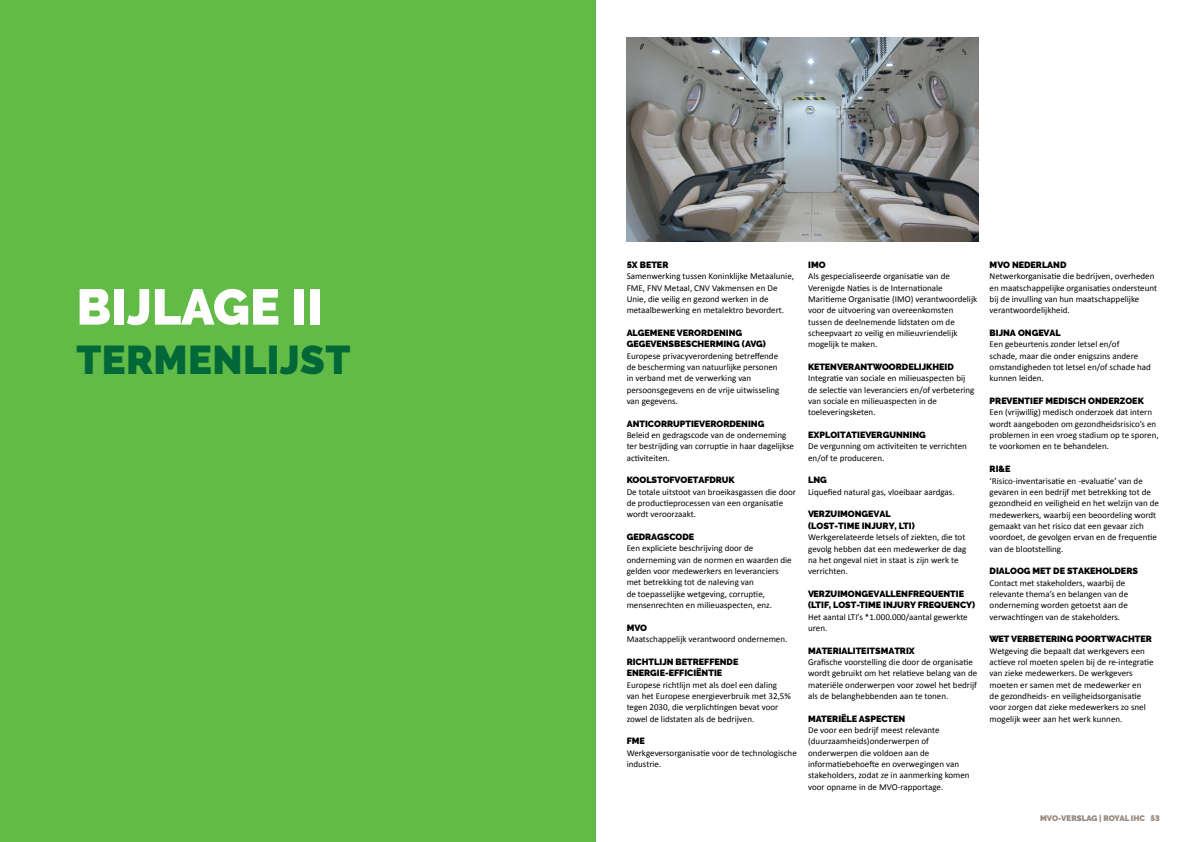
<style>
.page{position:relative;width:1191px;height:842px;background:#fff}
.page>*{position:absolute;margin:0;border:0;box-sizing:border-box;transform-origin:0 0}
.t1{font:900 50px "Raleway";color:#fff}
.t2{font:900 40px "Raleway";letter-spacing:.01em;color:#006838}
.t3{font:9px/11.3px "Calibri";color:#000}
.t4{font:900 9px/11.3px "Raleway";color:#000}
.t5{font:900 8px "Raleway";color:#94877c}
</style>
<div class="page">
<div style="left:0;top:0;width:595px;height:842px;background:#62bb46"></div>
<img style="left:626px;top:38px;width:352px;height:204px">
<h1 class="t1" style="left:77px;top:278px;width:248px">BIJLAGE II</h1>
<h2 class="t2" style="left:77px;top:336px;width:275px">TERMENLIJST</h2>
<p class="t4" style="left:626px;top:259px;width:43px">5X BETER</p>
<p class="t3" style="left:626px;top:271px;width:169px">Samenwerking tussen Koninklijke Metaalunie, FME, FNV Metaal, CNV Vakmensen en De Unie, die veilig en gezond werken in de metaalbewerking en metalektro bevordert.</p>
<p class="t4" style="left:626px;top:327px;width:141px">ALGEMENE VERORDENING<br>GEGEVENSBESCHERMING (AVG)</p>
<p class="t3" style="left:626px;top:350px;width:154px">Europese privacyverordening betreffende de bescherming van natuurlijke personen in verband met de verwerking van persoonsgegevens en de vrije uitwisseling van gegevens.</p>
<p class="t4" style="left:626px;top:418px;width:139px">ANTICORRUPTIEVERORDENING</p>
<p class="t3" style="left:626px;top:429px;width:169px">Beleid en gedragscode van de onderneming ter bestrijding van corruptie in haar dagelijkse activiteiten.</p>
<p class="t4" style="left:626px;top:475px;width:110px">KOOLSTOFVOETAFDRUK</p>
<p class="t3" style="left:626px;top:486px;width:171px">De totale uitstoot van broeikasgassen die door de productieprocessen van een organisatie wordt veroorzaakt.</p>
<p class="t4" style="left:626px;top:531px;width:69px">GEDRAGSCODE</p>
<p class="t3" style="left:626px;top:543px;width:167px">Een expliciete beschrijving door de onderneming van de normen en waarden die gelden voor medewerkers en leveranciers met betrekking tot de naleving van<br>de toepasselijke wetgeving, corruptie, mensenrechten en milieuaspecten, enz.</p>
<p class="t4" style="left:626px;top:622px;width:22px">MVO</p>
<p class="t3" style="left:626px;top:633px;width:162px">Maatschappelijk verantwoord ondernemen.</p>
<p class="t4" style="left:626px;top:656px;width:113px">RICHTLIJN BETREFFENDE<br>ENERGIE-EFFICIËNTIE</p>
<p class="t3" style="left:626px;top:679px;width:166px">Europese richtlijn met als doel een daling van het Europese energieverbruik met 32,5% tegen 2030, die verplichtingen bevat voor zowel de lidstaten als de bedrijven.</p>
<p class="t4" style="left:626px;top:735px;width:20px">FME</p>
<p class="t3" style="left:626px;top:747px;width:172px">Werkgeversorganisatie voor de technologische industrie.</p>
<p class="t4" style="left:808px;top:259px;width:19px">IMO</p>
<p class="t3" style="left:808px;top:271px;width:171px">Als gespecialiseerde organisatie van de Verenigde Naties is de Internationale Maritieme Organisatie (IMO) verantwoordelijk voor de uitvoering van overeenkomsten tussen de deelnemende lidstaten om de scheepvaart zo veilig en milieuvriendelijk mogelijk te maken.</p>
<p class="t4" style="left:808px;top:361px;width:147px">KETENVERANTWOORDELIJKHEID</p>
<p class="t3" style="left:808px;top:373px;width:168px">Integratie van sociale en milieuaspecten bij de selectie van leveranciers en/of verbetering van sociale en milieuaspecten in de toeleveringsketen.</p>
<p class="t4" style="left:808px;top:429px;width:119px">EXPLOITATIEVERGUNNING</p>
<p class="t3" style="left:808px;top:441px;width:160px">De vergunning om activiteiten te verrichten en/of te produceren.</p>
<p class="t4" style="left:808px;top:475px;width:20px">LNG</p>
<p class="t3" style="left:808px;top:486px;width:148px">Liquefied natural gas, vloeibaar aardgas.</p>
<p class="t4" style="left:808px;top:509px;width:108px">VERZUIMONGEVAL (LOST-TIME INJURY, LTI)</p>
<p class="t3" style="left:808px;top:531px;width:160px">Werkgerelateerde letsels of ziekten, die tot gevolg hebben dat een medewerker de dag na het ongeval niet in staat is zijn werk te verrichten.</p>
<p class="t4" style="left:808px;top:588px;width:168px">VERZUIMONGEVALLENFREQUENTIE (LTIF, LOST-TIME INJURY FREQUENCY)</p>
<p class="t3" style="left:808px;top:611px;width:161px">Het aantal LTI’s *1.000.000/aantal gewerkte uren.</p>
<p class="t4" style="left:808px;top:645px;width:108px">MATERIALITEITSMATRIX</p>
<p class="t3" style="left:808px;top:656px;width:170px">Grafische voorstelling die door de organisatie wordt gebruikt om het relatieve belang van de materiële onderwerpen voor zowel het bedrijf als de belanghebbenden aan te tonen.</p>
<p class="t4" style="left:808px;top:713px;width:99px">MATERIËLE ASPECTEN</p>
<p class="t3" style="left:808px;top:724px;width:163px">De voor een bedrijf meest relevante (duurzaamheids)onderwerpen of onderwerpen die voldoen aan de informatiebehoefte en overwegingen van stakeholders, zodat ze in aanmerking komen voor opname in de MVO-rapportage.</p>
<p class="t4" style="left:989px;top:259px;width:78px">MVO NEDERLAND</p>
<p class="t3" style="left:989px;top:271px;width:169px">Netwerkorganisatie die bedrijven, overheden en maatschappelijke organisaties ondersteunt bij de invulling van hun maatschappelijke verantwoordelijkheid.</p>
<p class="t4" style="left:989px;top:327px;width:73px">BIJNA ONGEVAL</p>
<p class="t3" style="left:989px;top:339px;width:163px">Een gebeurtenis zonder letsel en/of<br>schade, maar die onder enigszins andere omstandigheden tot letsel en/of schade had kunnen leiden.</p>
<p class="t4" style="left:989px;top:395px;width:156px">PREVENTIEF MEDISCH ONDERZOEK</p>
<p class="t3" style="left:989px;top:407px;width:171px">Een (vrijwillig) medisch onderzoek dat intern wordt aangeboden om gezondheidsrisico’s en problemen in een vroeg stadium op te sporen, te voorkomen en te behandelen.</p>
<p class="t4" style="left:989px;top:463px;width:23px">RI&amp;E</p>
<p class="t3" style="left:989px;top:475px;width:171px">‘Risico-inventarisatie en -evaluatie’ van de gevaren in een bedrijf met betrekking tot de gezondheid en veiligheid en het welzijn van de medewerkers, waarbij een beoordeling wordt gemaakt van het risico dat een gevaar zich voordoet, de gevolgen ervan en de frequentie van de blootstelling.</p>
<p class="t4" style="left:989px;top:565px;width:150px">DIALOOG MET DE STAKEHOLDERS</p>
<p class="t3" style="left:989px;top:577px;width:140px">Contact met stakeholders, waarbij de relevante thema’s en belangen van de onderneming worden getoetst aan de verwachtingen van de stakeholders.</p>
<p class="t4" style="left:989px;top:633px;width:164px">WET VERBETERING POORTWACHTER</p>
<p class="t3" style="left:989px;top:645px;width:165px">Wetgeving die bepaalt dat werkgevers een actieve rol moeten spelen bij de re-integratie van zieke medewerkers. De werkgevers moeten er samen met de medewerker en<br>de gezondheids- en veiligheidsorganisatie voor zorgen dat zieke medewerkers zo snel mogelijk weer aan het werk kunnen.</p>
<p class="t5" style="left:1040px;top:813px;width:121px">MVO-VERSLAG | ROYAL IHC 53</p>
</div>
